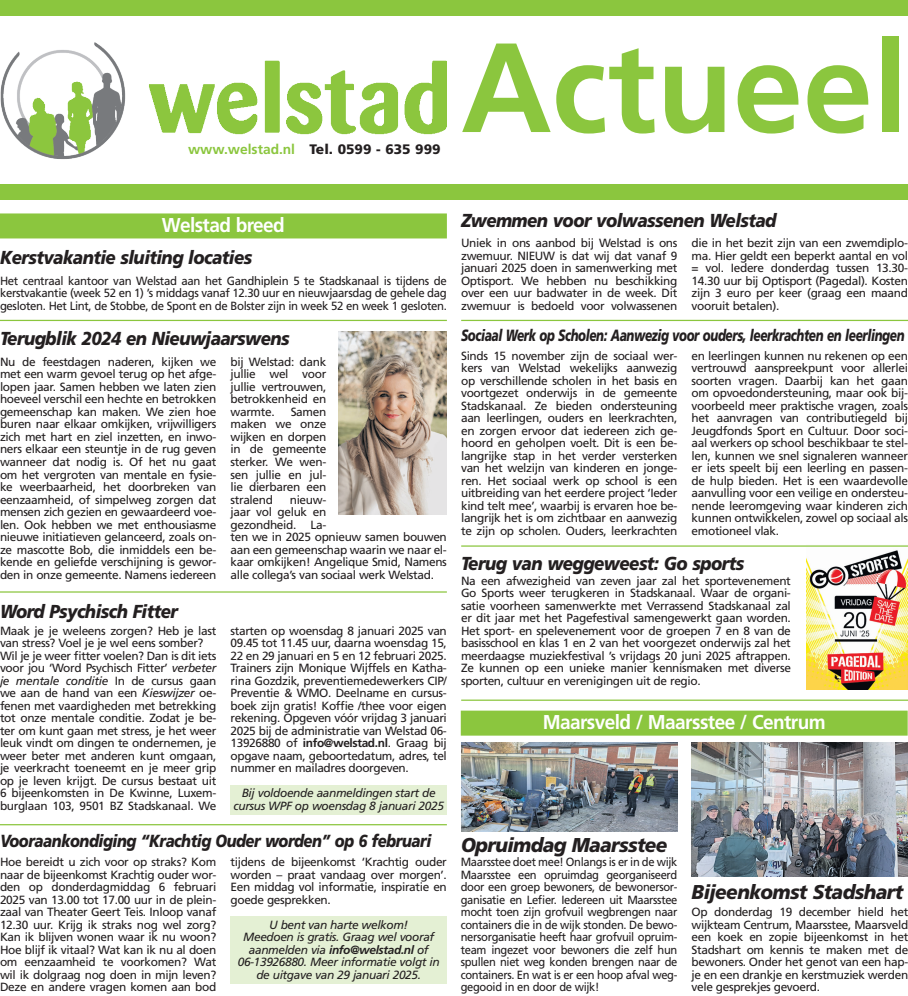
<style>
.page{position:relative;width:908px;height:996px;background:#fff}
.page>*{position:absolute;margin:0;border:0;box-sizing:border-box;transform-origin:0 0}
.Actueel{font:700 126.75px "Frutiger LT Std";color:#8bc63e}
.Plaatskoppen{font:700 20px "Frutiger LT Std";letter-spacing:-.03em;color:#fff;scale:.95 1}
.Tussenkopje{font:italic 900 20px "Frutiger LT Std";letter-spacing:-.03em;color:#231f20;scale:.95 1}
.Tussenkopje-2{font:italic 900 18.75px "Frutiger LT Std";letter-spacing:-.03em;color:#231f20;scale:.9 1}
.Tussenkopje-3{font:italic 900 17.5px "Frutiger LT Std";letter-spacing:-.03em;color:#231f20;scale:.85 1}
.Tussenkopje-4{font:italic 900 16.25px "Frutiger LT Std";letter-spacing:-.03em;color:#231f20;scale:.73 1}
.Telefoonnummer{font:900 13.75px "Frutiger LT Std";color:#231f20}
.welstad_website{font:700 13.75px "Frutiger LT Std";color:#8bc63e}
.Platte_tekst{font:11.88px/12.5px "Frutiger LT Std";letter-spacing:-.03em;color:#231f20;text-align:justify}
.Platte_tekst-2{font:11.88px/12.5px "Frutiger LT Std";letter-spacing:-.03em;color:#231f20;text-align:justify;scale:.94 1}
.Platte_tekst-3{font:11.88px/12.5px "Frutiger LT Std";letter-spacing:-.03em;color:#231f20;text-align:justify;scale:.96 1}
.Platte_tekst-4{font:italic 11.88px/12.5px "Frutiger LT Std";letter-spacing:-.03em;color:#231f20;text-align:center}
.s1{font-style:italic}
.s2{font-weight:700}
</style>
<div class="page">
<div style="left:0;top:185px;width:907px;height:15px;background:#8bc63e"></div>
<div style="left:0;top:0;width:907px;height:15px;background:#8bc63e"></div>
<div style="left:0;top:213px;width:446px;height:25px;background:#8bc63e"></div>
<div style="left:460px;top:710px;width:447px;height:25px;background:#8bc63e"></div>
<img style="left:0;top:43px;width:446px;height:116px">
<div style="left:230px;top:785px;width:216px;height:29px;background:#e4f0d4"></div>
<div style="left:230px;top:916px;width:216px;height:17px;background:#e4f0d4"></div>
<div style="left:230px;top:928px;width:216px;height:30px;background:#e4f0d4"></div>
<div style="left:230px;top:953px;width:216px;height:30px;background:#e4f0d4"></div>
<hr style="left:0;top:320px;width:446px;height:1px;background:#8bc63e">
<hr style="left:0;top:591px;width:446px;height:1px;background:#8bc63e">
<hr style="left:461px;top:320px;width:446px;height:1px;background:#8bc63e">
<hr style="left:0;top:824px;width:446px;height:1px;background:#8bc63e">
<img style="left:338px;top:331px;width:108px;height:183px">
<img style="left:806px;top:550px;width:101px;height:139px">
<hr style="left:461px;top:545px;width:446px;height:2px;background:#8bc63e">
<hr style="left:461px;top:699px;width:446px;height:2px;background:#8bc63e">
<img style="left:691px;top:742px;width:216px;height:134px">
<img style="left:461px;top:742px;width:216px;height:89px">
<p class="welstad_website" style="left:188px;top:141px;width:108px">www.welstad.nl</p>
<p class="Telefoonnummer" style="left:309px;top:141px;width:132px">Tel. 0599 - 635 999</p>
<p class="Actueel" style="left:461px;top:13px;width:448px">Actueel</p>
<p class="Plaatskoppen" style="left:162px;top:213px;width:131px">Welstad breed</p>
<p class="Tussenkopje-2" style="left:0;top:246px;width:282px">Kerstvakantie sluiting locaties</p>
<p class="Platte_tekst-3" style="left:0;top:274px;width:467px">Het centraal kantoor van Welstad aan het Gandhiplein 5 te Stadskanaal is tijdens de kerstvakantie (week 52 en 1) ’s middags vanaf 12.30 uur en nieuwjaarsdag de gehele dag gesloten. Het Lint, de Stobbe, de Spont en de Bolster zijn in week 52 en week 1 gesloten.</p>
<p class="Tussenkopje-2" style="left:0;top:327px;width:323px">Terugblik 2024 en Nieuwjaarswens</p>
<p class="Platte_tekst" style="left:0;top:356px;width:218px">Nu de feestdagen naderen, kijken we met een warm gevoel terug op het afge&shy;lopen jaar. Samen hebben we laten zien hoeveel verschil een hechte en betrokken gemeenschap kan maken. We zien hoe buren naar elkaar omkijken, vrijwilligers zich met hart en ziel inzetten, en inwo&shy;ners elkaar een steuntje in de rug geven wanneer dat nodig is. Of het nu gaat om het vergroten van mentale en fysie&shy;ke weerbaarheid, het doorbreken van eenzaamheid, of simpelweg zorgen dat mensen zich gezien en gewaardeerd voe&shy;len. Ook hebben we met enthousiasme nieuwe initiatieven gelanceerd, zoals on&shy;ze mascotte Bob, die inmiddels een be&shy;kende en geliefde verschijning is gewor&shy;den in onze gemeente. Namens iedereen</p>
<p class="Platte_tekst" style="left:230px;top:356px;width:97px">bij Welstad: dank jullie wel voor jullie vertrouwen, betrokkenheid en warmte.</p>
<p class="Platte_tekst" style="left:230px;top:406px;width:97px;text-indent:60px">Samen maken we onze wijken en dorpen in de gemeente sterker. We wen&shy;sen jullie en jul&shy;lie dierbaren een stralend</p>
<p class="Platte_tekst" style="left:230px;top:493px;width:218px;text-align:left;text-indent:59px">nieuw-<br>jaar vol geluk en<br>gezondheid. La-<br>ten we in 2025 opnieuw samen bouwen aan een gemeenschap waarin we naar el&shy;kaar omkijken! Angelique Smid, Namens alle collega’s van sociaal werk Welstad.</p>
<p class="Tussenkopje-2" style="left:0;top:600px;width:199px">Word Psychisch Fitter</p>
<p class="Platte_tekst" style="left:0;top:624px;width:218px">Maak je je weleens zorgen? Heb je last van stress? Voel je je wel eens somber?</p>
<p class="Platte_tekst" style="left:0;top:649px;width:218px">Wil je je weer fitter voelen? Dan is dit iets voor jou ‘Word Psychisch Fitter’ <span class="s1">verbeter je mentale conditie</span> In de cursus gaan we aan de hand van een <span class="s1">Kieswijzer</span> oe&shy;fenen met vaardigheden met betrekking tot onze mentale conditie. Zodat je be&shy;ter om kunt gaan met stress, je het weer leuk vindt om dingen te ondernemen, je weer beter met anderen kunt omgaan, je veerkracht toeneemt en je meer grip op je leven krijgt. De cursus bestaat uit 6 bijeenkomsten in De Kwinne, Luxem&shy;burglaan 103, 9501 BZ Stadskanaal. We</p>
<p class="Platte_tekst" style="left:230px;top:624px;width:218px">starten op woensdag 8 januari 2025 van 09.45 tot 11.45 uur, daarna woensdag 15, 22 en 29 januari en 5 en 12 februari 2025.<br>Trainers zijn Monique Wijffels en Katha&shy;rina Gozdzik, preventiemedewerkers CIP/ Preventie &amp; WMO. Deelname en cursus&shy;boek zijn gratis! Koffie /thee voor eigen rekening. Opgeven vóór vrijdag 3 januari 2025 bij de administratie van Welstad 06- 13926880 of <span class="s2">info@welstad.nl</span>. Graag bij opgave naam, geboortedatum, adres, tel nummer en mailadres doorgeven.</p>
<p class="Platte_tekst-4" style="left:233px;top:787px;width:212px">Bij voldoende aanmeldingen start de cursus WPF op woensdag 8 januari 2025</p>
<p class="Tussenkopje-3" style="left:0;top:830px;width:508px">Vooraankondiging “Krachtig Ouder worden” op 6 februari</p>
<p class="Platte_tekst" style="left:0;top:856px;width:218px">Hoe bereidt u zich voor op straks? Kom naar de bijeenkomst Krachtig ouder wor&shy;den op donderdagmiddag 6 februari 2025 van 13.00 tot 17.00 uur in de plein&shy;zaal van Theater Geert Teis. Inloop vanaf 12.30 uur. Krijg ik straks nog wel zorg?<br>Kan ik blijven wonen waar ik nu woon?<br>Hoe blijf ik vitaal? Wat kan ik nu al doen om eenzaamheid te voorkomen? Wat wil ik dolgraag nog doen in mijn leven?<br>Deze en andere vragen komen aan bod</p>
<p class="Platte_tekst" style="left:230px;top:856px;width:218px">tijdens de bijeenkomst ‘Krachtig ouder worden – praat vandaag over morgen’.<br>Een middag vol informatie, inspiratie en goede gesprekken.</p>
<p class="Platte_tekst-4" style="left:269px;top:918px;width:140px">U bent van harte welkom!</p>
<p class="Platte_tekst-4" style="left:243px;top:931px;width:192px">Meedoen is gratis. Graag wel vooraf aanmelden via <span class="s2">info@welstad.nl</span> of</p>
<p class="Platte_tekst-4" style="left:238px;top:956px;width:203px">06-13926880. Meer informatie volgt in de uitgave van 29 januari 2025.</p>
<p class="Tussenkopje-2" style="left:461px;top:209px;width:352px">Zwemmen voor volwassenen Welstad</p>
<p class="Platte_tekst" style="left:461px;top:237px;width:218px">Uniek in ons aanbod bij Welstad is ons zwemuur. NIEUW is dat wij dat vanaf 9 januari 2025 doen in samenwerking met Optisport. We hebben nu beschikking over een uur badwater in de week. Dit zwemuur is bedoeld voor volwassenen</p>
<p class="Platte_tekst" style="left:691px;top:237px;width:218px">die in het bezit zijn van een zwemdiplo&shy;ma. Hier geldt een beperkt aantal en vol = vol. Iedere donderdag tussen 13.30- 14.30 uur bij Optisport (Pagedal). Kosten zijn 3 euro per keer (graag een maand vooruit betalen).</p>
<p class="Platte_tekst" style="left:461px;top:349px;width:218px">Sinds 15 november zijn de sociaal wer&shy;kers van Welstad wekelijks aanwezig op verschillende scholen in het basis en voortgezet onderwijs in de gemeente Stadskanaal. Ze bieden ondersteuning aan leerlingen, ouders en leerkrachten, en zorgen ervoor dat iedereen zich ge&shy;hoord en geholpen voelt. Dit is een be&shy;langrijke stap in het verder versterken van het welzijn van kinderen en jonge&shy;ren. Het sociaal werk op school is een uitbreiding van het eerdere project ‘Ieder kind telt mee’, waarbij is ervaren hoe be&shy;langrijk het is om zichtbaar en aanwezig te zijn op scholen. Ouders, leerkrachten</p>
<p class="Platte_tekst" style="left:691px;top:349px;width:218px">en leerlingen kunnen nu rekenen op een vertrouwd aanspreekpunt voor allerlei soorten vragen. Daarbij kan het gaan om opvoedondersteuning, maar ook bij&shy;voorbeeld meer praktische vragen, zoals het aanvragen van contributiegeld bij Jeugdfonds Sport en Cultuur. Door soci&shy;aal werkers op school beschikbaar te stel&shy;len, kunnen we snel signaleren wanneer er iets speelt bij een leerling en passen&shy;de hulp bieden. Het is een waardevolle aanvulling voor een veilige en ondersteu&shy;nende leeromgeving waar kinderen zich kunnen ontwikkelen, zowel op sociaal als emotioneel vlak.</p>
<p class="Platte_tekst" style="left:461px;top:574px;width:331px">Na een afwezigheid van zeven jaar zal het sportevenement Go Sports weer terugkeren in Stadskanaal. Waar de organi&shy;satie voorheen samenwerkte met Verrassend Stadskanaal zal er dit jaar met het Pagefestival samengewerkt gaan worden.<br>Het sport- en spelevenement voor de groepen 7 en 8 van de basisschool en klas 1 en 2 van het voorgezet onderwijs zal het meerdaagse muziekfestival ’s vrijdags 20 juni 2025 aftrappen.<br>Ze kunnen op een unieke manier kennismaken met diverse sporten, cultuur en verenigingen uit de regio.</p>
<p class="Tussenkopje-4" style="left:461px;top:325px;width:608px">Sociaal Werk op Scholen: Aanwezig voor ouders, leerkrachten en leerlingen</p>
<p class="Tussenkopje-2" style="left:461px;top:552px;width:316px">Terug van weggeweest: Go sports</p>
<p class="Plaatskoppen" style="left:542px;top:710px;width:299px">Maarsveld / Maarsstee / Centrum</p>
<p class="Tussenkopje" style="left:461px;top:832px;width:219px">Opruimdag Maarsstee</p>
<p class="Platte_tekst-2" style="left:460px;top:856px;width:232px">Maarsstee doet mee! Onlangs is er in de wijk Maarsstee een opruimdag georganiseerd door een groep bewoners, de bewonersor&shy;ganisatie en Lefier. Iedereen uit Maarsstee mocht toen zijn grofvuil wegbrengen naar containers die in de wijk stonden. De bewo&shy;nersorganisatie heeft haar grofvuil opruim&shy;team ingezet voor bewoners die zelf hun spullen niet weg konden brengen naar de containers. En wat is er een hoop afval weg&shy;gegooid in en door de wijk!</p>
<p class="Tussenkopje" style="left:691px;top:880px;width:224px">Bijeenkomst Stadshart</p>
<p class="Platte_tekst" style="left:691px;top:906px;width:218px">Op donderdag 19 december hield het wijkteam Centrum, Maarsstee, Maarsveld een koek en zopie bijeenkomst in het Stadshart om kennis te maken met de bewoners. Onder het genot van een hap&shy;je en een drankje en kerstmuziek werden vele gesprekjes gevoerd.</p>
</div>
